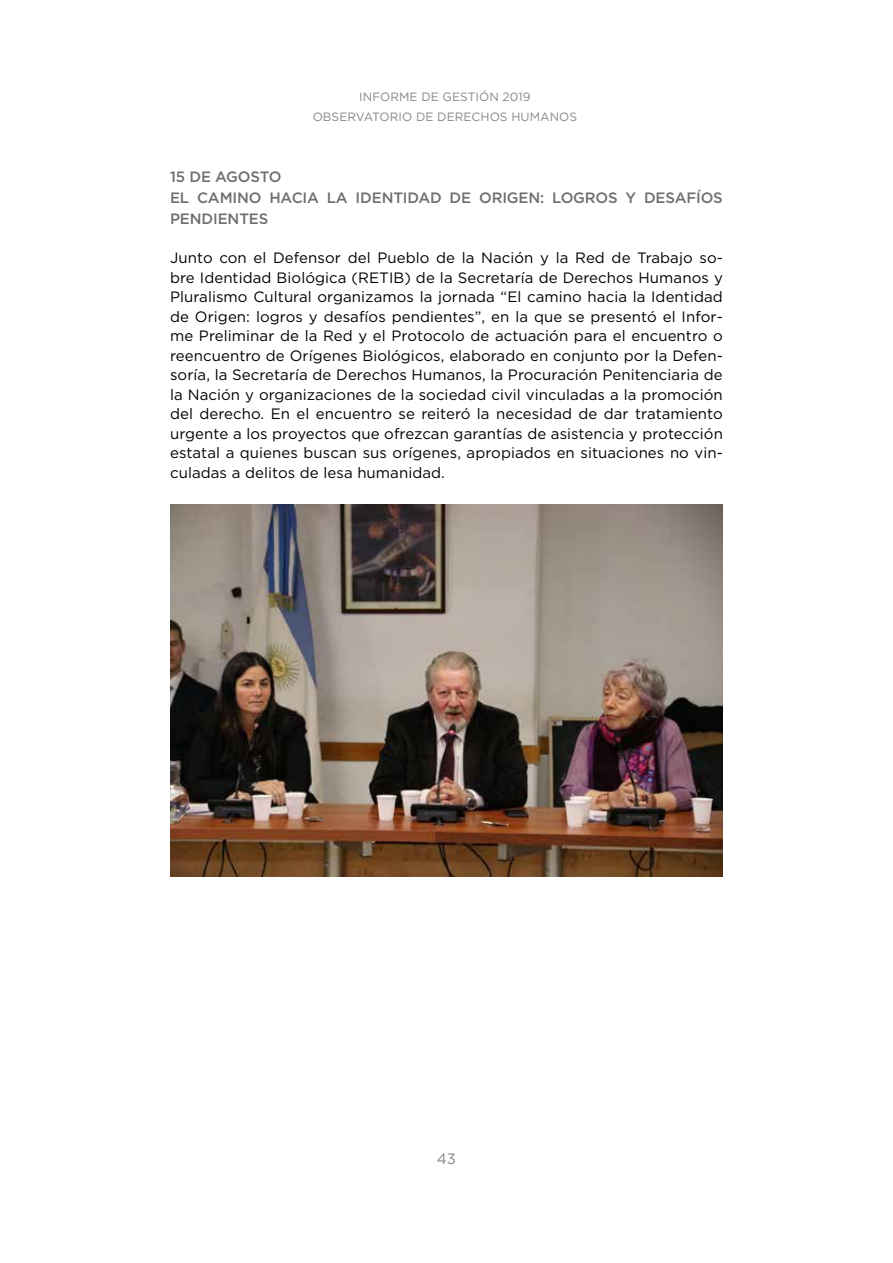
<style>
.page{position:relative;width:893px;height:1263px;background:#fff}
.page>*{position:absolute;margin:0;border:0;box-sizing:border-box;transform-origin:0 0}
.t1{font:15px/19.5px "Gotham";letter-spacing:.005em;color:#000;text-align:justify}
.t2{font:500 15px/21px "Gotham";letter-spacing:-.01em;color:#706f6f}
.t3{font:15px "Gotham";color:#878787}
.t4{font:12px/19.5px "Gotham";letter-spacing:.005em;color:#878787;text-align:center}
</style>
<div class="page">
<img style="left:170px;top:504px;width:553px;height:373px">
<p class="t4" style="left:313px;top:87px;width:266px">INFORME DE GESTIÓN 2019<br>OBSERVATORIO DE DERECHOS HUMANOS</p>
<p class="t2" style="left:170px;top:166px;width:554px">15 DE AGOSTO<br>EL CAMINO HACIA LA IDENTIDAD DE ORIGEN: LOGROS Y DESAFÍOS<br>PENDIENTES</p>
<p class="t1" style="left:170px;top:248px;width:554px">Junto con el Defensor del Pueblo de la Nación y la Red de Trabajo so&shy;bre Identidad Biológica (RETIB) de la Secretaría de Derechos Humanos y Pluralismo Cultural organizamos la jornada “El camino hacia la Identidad de Origen: logros y desafíos pendientes”, en la que se presentó el Infor&shy;me Preliminar de la Red y el Protocolo de actuación para el encuentro o reencuentro de Orígenes Biológicos, elaborado en conjunto por la Defen&shy;soría, la Secretaría de Derechos Humanos, la Procuración Penitenciaria de la Nación y organizaciones de la sociedad civil vinculadas a la promoción del derecho. En el encuentro se reiteró la necesidad de dar tratamiento urgente a los proyectos que ofrezcan garantías de asistencia y protección estatal a quienes buscan sus orígenes, apropiados en situaciones no vin&shy;culadas a delitos de lesa humanidad.</p>
<p class="t3" style="left:437px;top:1149px;width:21px">43</p>
</div>
